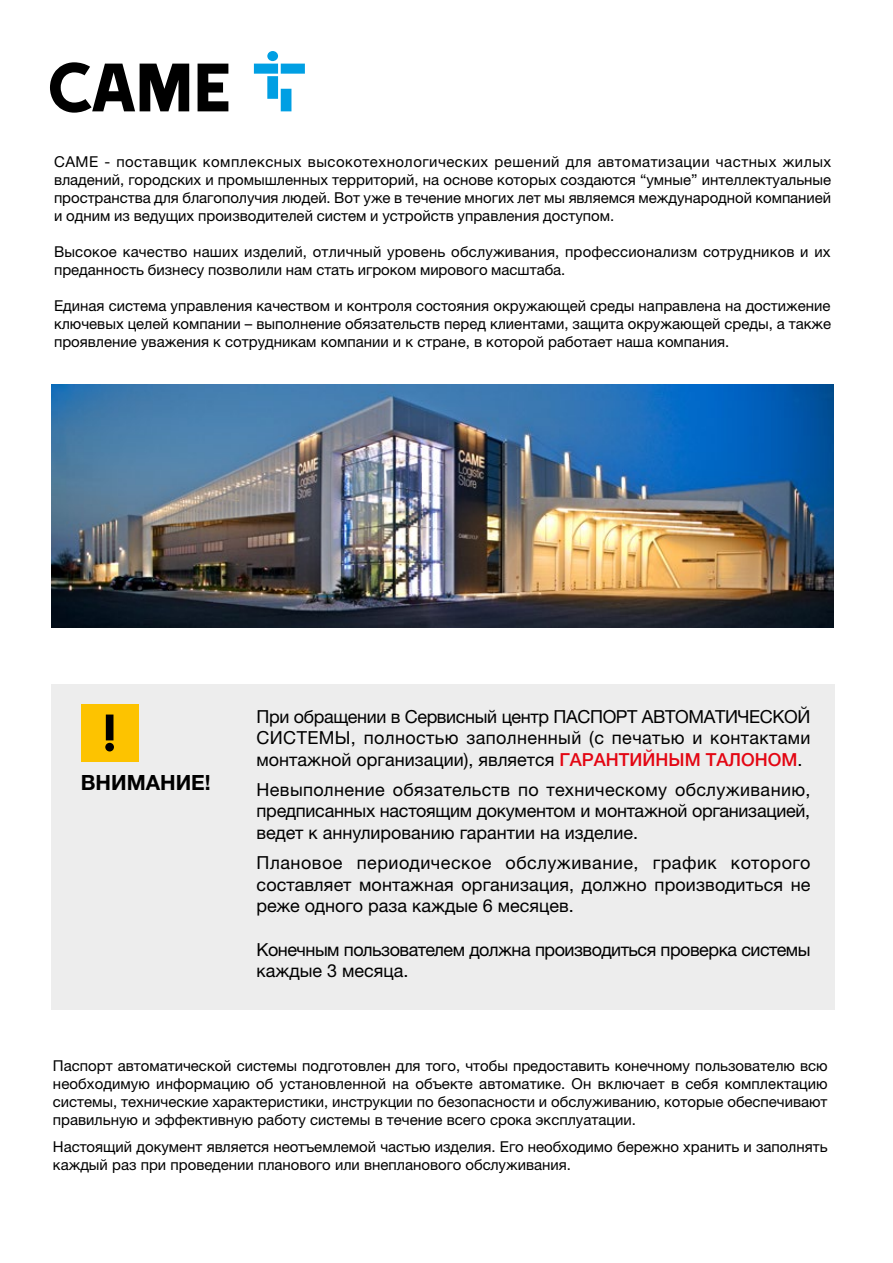
<style>
.page{position:relative;width:893px;height:1263px;background:#fff}
.page>*{position:absolute;margin:0;border:0;box-sizing:border-box;transform-origin:0 0}
.t1{font:700 21px "Helvetica Neue LTW1 G";color:#000}
.t2{font:18px/21.6px "Helvetica Neue LTW1 G";color:#000;text-align:justify}
.t3{font:18px/21.6px "Helvetica Neue LTW1 G";letter-spacing:-.025em;color:#000}
.t4{font:15px/18px "Helvetica Neue LTW1 G";color:#000;text-align:justify}
.s1{font-weight:500;color:#e30613}
</style>
<div class="page">
<svg style="left:50px;top:62px;width:178px;height:51px"></svg>
<svg style="left:254px;top:51px;width:51px;height:60px"></svg>
<img style="left:51px;top:385px;width:782px;height:242px">
<div style="left:51px;top:685px;width:784px;height:325px;background:#ededed"></div>
<div style="left:81px;top:704px;width:57px;height:58px;background:#fdc300"></div>
<svg style="left:105px;top:714px;width:9px;height:37px"></svg>
<p class="t4" style="left:54px;top:153px;width:779px">CAMЕ - поставщик комплексных высокотехнологических решений для автоматизации частных жилых владений, городских и промышленных территорий, на основе которых создаются “умные” интеллектуальные пространства для благополучия людей. Вот уже в течение многих лет мы являемся международной компанией и одним из ведущих производителей систем и устройств управления доступом.</p>
<p class="t4" style="left:54px;top:243px;width:778px">Высокое качество наших изделий, отличный уровень обслуживания, профессионализм сотрудников и их преданность бизнесу позволили нам стать игроком мирового масштаба.</p>
<p class="t4" style="left:54px;top:297px;width:779px">Единая система управления качеством и контроля состояния окружающей среды направлена на достижение ключевых целей компании – выполнение обязательств перед клиентами, защита окружающей среды, а также проявление уважения к сотрудникам компании и к стране, в которой работает наша компания.</p>
<h1 class="t1" style="left:81px;top:770px;width:131px">ВНИМАНИЕ!</h1>
<p class="t2" style="left:257px;top:705px;width:556px">При обращении в Сервисный центр ПАСПОРТ АВТОМАТИЧЕСКОЙ СИСТЕМЫ, полностью заполненный (с печатью и контактами монтажной организации), является <span class="s1">ГАРАНТИЙНЫМ ТАЛОНОМ</span>.</p>
<p class="t2" style="left:257px;top:778px;width:556px">Невыполнение обязательств по техническому обслуживанию, предписанных настоящим документом и монтажной организацией, ведет к аннулированию гарантии на изделие.</p>
<p class="t2" style="left:257px;top:852px;width:556px">Плановое периодическое обслуживание, график которого составляет монтажная организация, должно производиться не реже одного раза каждые 6 месяцев.</p>
<p class="t3" style="left:257px;top:938px;width:556px">Конечным пользователем должна производиться проверка системы каждые 3 месяца.</p>
<p class="t4" style="left:53px;top:1057px;width:776px">Паспорт автоматической системы подготовлен для того, чтобы предоставить конечному пользователю всю необходимую информацию об установленной на объекте автоматике. Он включает в себя комплектацию системы, технические характеристики, инструкции по безопасности и обслуживанию, которые обеспечивают правильную и эффективную работу системы в течение всего срока эксплуатации.</p>
<p class="t4" style="left:53px;top:1137px;width:776px">Настоящий документ является неотъемлемой частью изделия. Его необходимо бережно хранить и заполнять каждый раз при проведении планового или внепланового обслуживания.</p>
</div>
